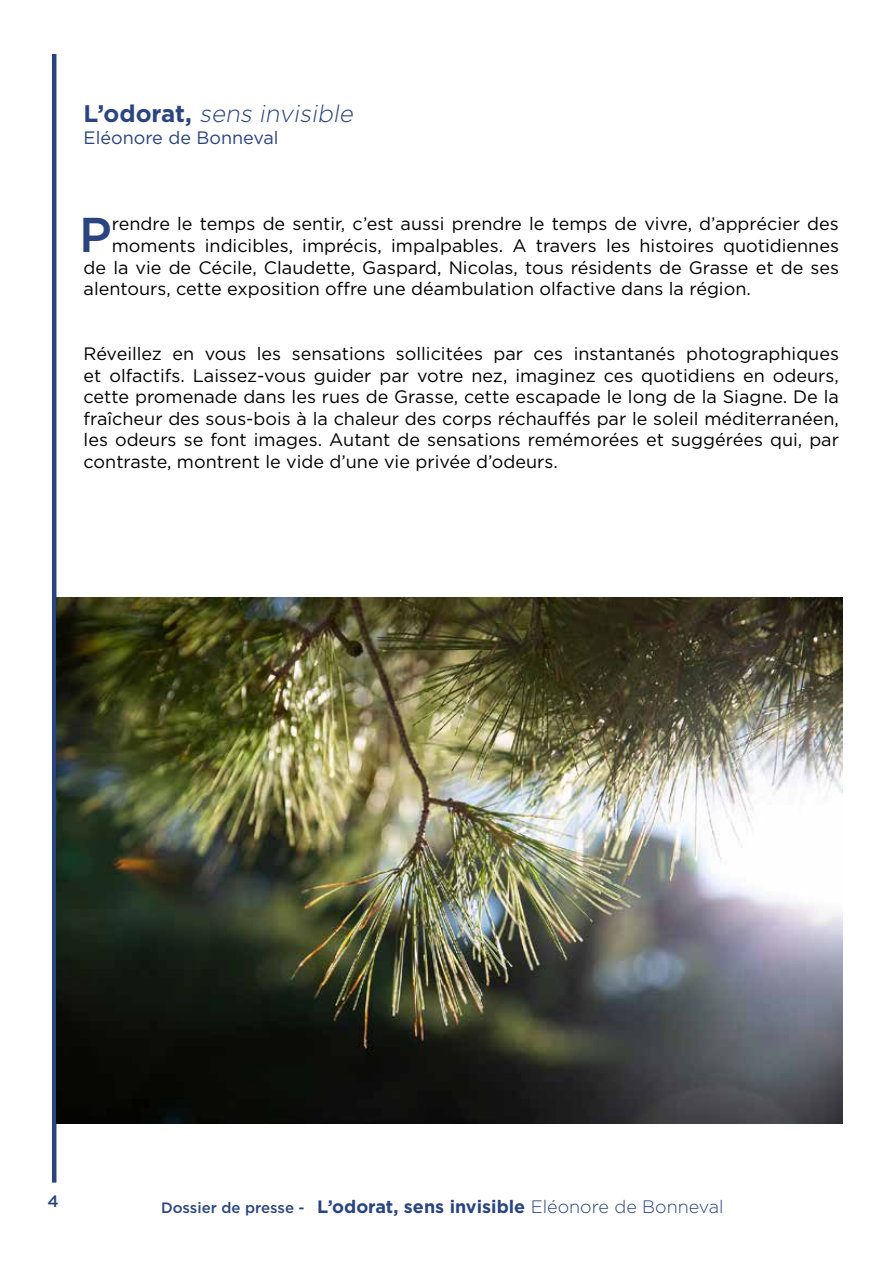
<style>
.page{position:relative;width:893px;height:1263px;background:#fff}
.page>*{position:absolute;margin:0;border:0;box-sizing:border-box;transform-origin:0 0}
.t1{font:500 48.9px "Gotham";color:#2a4480}
.t2{font:italic 300 24px "Gotham";color:#2a4480}
.t3{font:18px/21.6px "Gotham";color:#000;text-align:justify}
.t4{font:700 18px "Gotham";color:#2a4480}
.t5{font:18px "Gotham";color:#2a4480}
.t6{font:500 16.5px "Gotham";color:#2a4480}
.s1{font-weight:700;font-style:normal}
.s2{font-weight:500;font-size:15px}
.s3{font-weight:300}
</style>
<div class="page">
<hr style="left:52px;top:54px;width:4px;height:1128px;background:#2a4480">
<img style="left:56px;top:597px;width:786px;height:526px">
<h2 class="t2" style="left:84px;top:99px;width:276px"><span class="s1">L’o d o ra t,</span> sens invisible</h2>
<p class="t5" style="left:84px;top:126px;width:197px">Eléonore de Bonneval</p>
<h1 class="t1" style="left:79px;top:203px;width:34px">P</h1>
<p class="t3" style="left:112px;top:213px;width:728px">rendre le temps de sentir, c’est aussi prendre le temps de vivre, d’apprécier des</p>
<p class="t3" style="left:112px;top:234px;width:729px">moments indicibles, imprécis, impalpables. A travers les histoires quotidiennes</p>
<p class="t3" style="left:84px;top:256px;width:757px">de la vie de Cécile, Claudette, Gaspard, Nicolas, tous résidents de Grasse et de ses</p>
<p class="t3" style="left:84px;top:278px;width:669px">alentours, cette exposition offre une déambulation olfactive dans la région.</p>
<p class="t3" style="left:84px;top:342px;width:757px">Réveillez en vous les sensations sollicitées par ces instantanés photographiques et olfactifs. Laissez-vous guider par votre nez, imaginez ces quotidiens en odeurs, cette promenade dans les rues de Grasse, cette escapade le long de la Siagne. De la fraîcheur des sous-bois à la chaleur des corps réchauffés par le soleil méditerranéen, les odeurs se font images. Autant de sensations remémorées et suggérées qui, par contraste, montrent le vide d’une vie privée d’odeurs.</p>
<p class="t6" style="left:48px;top:1190px;width:13px">4</p>
<p class="t4" style="left:161px;top:1194px;width:564px"><span class="s2">Dossier de presse -</span> L’odorat, sens invisible <span class="s3">Eléonore de Bonneval</span></p>
</div>
